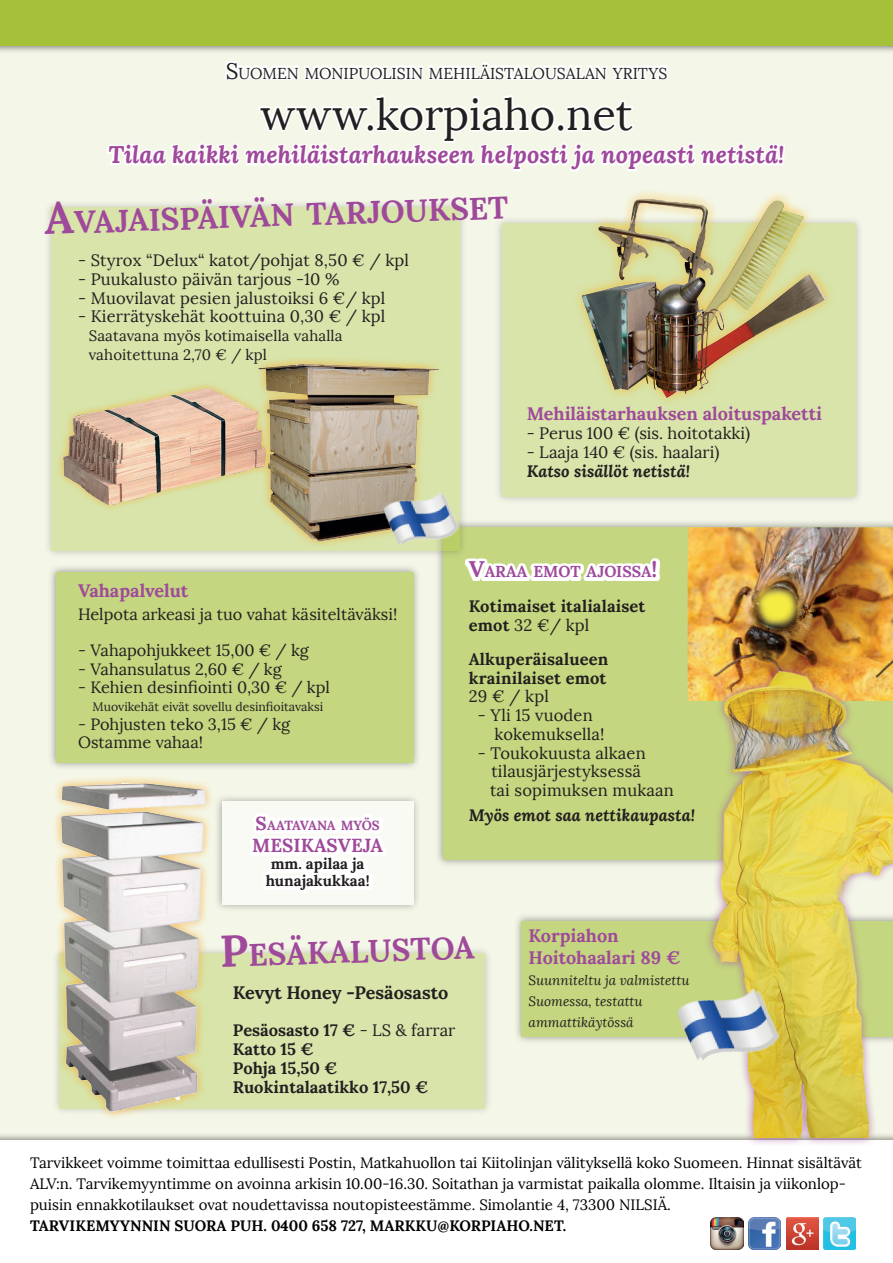
<style>
.page{position:relative;width:893px;height:1263px;background:#f4f7e8}
.page>*{position:absolute;margin:0;border:0;box-sizing:border-box;transform-origin:0 0}
.t1{font:43.5px "Lora";color:#231f20}
.t2{font:700 31.05px "Lora";color:#9f499b}
.t3{font:italic 700 24px "Lora";color:#9f499b}
.leipis{font:700 18.75px "Lora";color:#9f499b}
.leipis-2{font:700 18px "Lora";color:#9f499b}
.leipis-3{font:700 18px "Lora";color:#231f20}
.leipis-4{font:16.5px/18.8px "Lora";letter-spacing:.01em;color:#231f20}
.leipis-5{font:700 16.5px/18.8px "Lora";letter-spacing:.01em;color:#231f20}
.leipis-6{font:italic 700 16.5px "Lora";color:#231f20}
.Leipis_Lora_11_pt_ri{font:700 16.5px "Lora";color:#231f20}
.t4{font:16.35px "Lora";color:#231f20}
.t5{font:15.75px "Lora";color:#231f20}
.leipis-7{font:700 15.75px "Lora";color:#9f499b}
.t6{font:15px/21px "Lora";color:#000001}
.t7{font:700 15px "Lora";color:#000001}
.t8{font:15px/18.8px "Lora";letter-spacing:.01em;color:#231f20}
.leipis-8{font:700 15px/17px "Lora";color:#231f20;text-align:center}
.Leipis_Lora_11_pt_ri-2{font:italic 13.5px/21px "Lora";color:#231f20}
.leipis-9{font:700 13.2px "Lora";letter-spacing:-.025em;color:#9f499b}
.t9{font:12.3px "Lora";color:#231f20}
.s1{font-size:22.5px}
.s2{font-size:44.4px}
.s3{font-size:18.75px}
.s4{font-weight:400}
.s5{font-style:normal}
</style>
<div class="page">
<div style="left:434px;top:519px;width:459px;height:349px;background:#231f20;opacity:.75"></div>
<div style="left:443px;top:527px;width:450px;height:333px;background:#c4d67f"></div>
<div style="left:0;top:1132px;width:893px;height:131px;background:#231f20;opacity:.75"></div>
<div style="left:0;top:1140px;width:893px;height:123px;background:#fff"></div>
<div style="left:0;top:0;width:893px;height:54px;background:#231f20;opacity:.75"></div>
<div style="left:0;top:0;width:893px;height:46px;background:#a5c139"></div>
<div style="left:493px;top:215px;width:371px;height:290px;background:#231f20;opacity:.75"></div>
<div style="left:502px;top:223px;width:353px;height:274px;background:#d8e4aa"></div>
<div style="left:51px;top:945px;width:442px;height:172px;background:#231f20;opacity:.75"></div>
<div style="left:60px;top:953px;width:425px;height:155px;background:#d8e4aa"></div>
<div style="left:47px;top:564px;width:375px;height:206px;background:#231f20;opacity:.75"></div>
<div style="left:56px;top:572px;width:357px;height:190px;background:#c4d67f"></div>
<div style="left:43px;top:199px;width:424px;height:360px;background:#231f20;opacity:.75"></div>
<div style="left:51px;top:208px;width:408px;height:343px;background:#d8e4aa"></div>
<div style="left:214px;top:793px;width:208px;height:119px;background:#231f20;opacity:.75"></div>
<div style="left:222px;top:801px;width:191px;height:103px;background:#f9faf3"></div>
<div style="left:513px;top:912px;width:380px;height:132px;background:#231f20;opacity:.75"></div>
<div style="left:521px;top:921px;width:372px;height:115px;background:#c4d67f"></div>
<img style="left:688px;top:527px;width:205px;height:174px">
<div style="left:52px;top:773px;width:162px;height:347px;background:#f8a51d;opacity:.75"></div>
<img style="left:60px;top:781px;width:148px;height:330px">
<img style="left:701px;top:661px;width:192px;height:477px">
<img style="left:749px;top:1217px;width:32px;height:32px">
<img style="left:824px;top:1217px;width:31px;height:32px">
<img style="left:710px;top:1217px;width:33px;height:32px">
<img style="left:786px;top:1217px;width:32px;height:32px">
<svg style="left:225px;top:61px;width:443px;height:82px"></svg>
<div style="left:107px;top:143px;width:678px;height:29px;background:linear-gradient(to right,#fafcf6,#fafbf5)"></div>
<img style="left:63px;top:385px;width:188px;height:124px">
<svg style="left:465px;top:558px;width:195px;height:23px;fill:#fff"></svg>
<div style="left:572px;top:188px;width:264px;height:219px;background:#fab01a;opacity:.75"></div>
<img style="left:576px;top:190px;width:258px;height:215px">
<div style="left:250px;top:813px;width:136px;height:81px;background:#fff"></div>
<img style="left:673px;top:971px;width:111px;height:105px">
<div style="left:251px;top:355px;width:194px;height:194px;background:#f8a51d;opacity:.75"></div>
<img style="left:254px;top:356px;width:189px;height:191px">
<img style="left:381px;top:479px;width:81px;height:78px">
<p class="t5" style="left:226px;top:63px;width:443px"><span class="s1">S</span>UOMEN MONIPUOLISIN MEHILÄISTALOUSALAN YRITYS</p>
<p class="t1" style="left:260px;top:88px;width:374px">www.korpiaho.net</p>
<p class="t3" style="left:108px;top:139px;width:677px">Tilaa kaikki mehiläistarhaukseen helposti ja nopeasti netistä!</p>
<p class="t2" style="left:44px;top:203px;width:466px;rotate:-2deg"><span class="s2">A</span>VAJAISPÄIVÄN TARJOUKSET</p>
<p class="leipis-4" style="left:78px;top:251px;width:332px">- Styrox “Delux“ katot/pohjat 8,50 € / kpl</p>
<p class="leipis-4" style="left:78px;top:270px;width:263px">- Puukalusto päivän tarjous -10 %</p>
<p class="leipis-4" style="left:78px;top:289px;width:309px">- Muovilavat pesien jalustoiksi 6 €/ kpl</p>
<p class="leipis-4" style="left:78px;top:307px;width:309px">- Kierrätyskehät koottuina 0,30 € / kpl</p>
<p class="t8" style="left:89px;top:327px;width:255px">Saatavana myös kotimaisella vahalla vahoitettuna 2,70 € / kpl</p>
<p class="leipis-2" style="left:527px;top:402px;width:297px">Mehiläistarhauksen aloituspaketti</p>
<p class="leipis-4" style="left:527px;top:424px;width:225px">- Perus 100 € (sis. hoitotakki)</p>
<p class="leipis-4" style="left:527px;top:443px;width:194px">- Laaja 140 € (sis. haalari)</p>
<p class="leipis-6" style="left:527px;top:460px;width:165px">Katso sisällöt netistä!</p>
<p class="leipis-2" style="left:78px;top:579px;width:112px">Vahapalvelut</p>
<p class="t4" style="left:78px;top:604px;width:321px">Helpota arkeasi ja tuo vahat käsiteltäväksi!</p>
<p class="t4" style="left:78px;top:640px;width:232px">- Vahapohjukkeet 15,00 € / kg</p>
<p class="t4" style="left:78px;top:659px;width:205px">- Vahansulatus 2,60 € / kg</p>
<p class="t4" style="left:78px;top:677px;width:253px">- Kehien desinfiointi 0,30 € / kpl</p>
<p class="t9" style="left:93px;top:699px;width:232px">Muovikehät eivät sovellu desinfioitavaksi</p>
<p class="t4" style="left:78px;top:714px;width:214px">- Pohjusten teko 3,15 € / kg</p>
<p class="t4" style="left:78px;top:732px;width:127px">Ostamme vahaa!</p>
<p class="leipis-9" style="left:256px;top:817px;width:126px"><span class="s3">S</span>AATAVANA MYÖS</p>
<p class="leipis" style="left:252px;top:834px;width:13px">MESIKASVEJA</p>
<p class="leipis-8" style="left:266px;top:855px;width:105px">mm. apilaa ja hunajakukkaa!</p>
<p class="leipis-7" style="left:469px;top:561px;width:190px"><span class="s1">V</span>ARAA EMOT AJOISSA<span class="s1">!</span></p>
<p class="leipis-5" style="left:469px;top:597px;width:178px">Kotimaiset italialaiset emot <span class="s4">32 €/ kpl</span></p>
<p class="leipis-5" style="left:469px;top:649px;width:141px;text-align:justify">Alkuperäisalueen krainilaiset emot <span class="s4">29 € / kpl</span></p>
<p class="leipis-4" style="left:495px;top:706px;width:111px;text-indent:-17px">- Yli 15 vuoden kokemuksella!</p>
<p class="leipis-4" style="left:478px;top:743px;width:169px">- Toukokuusta alkaen</p>
<p class="leipis-4" style="left:490px;top:762px;width:185px">tilausjärjestyksessä<br>tai sopimuksen mukaan</p>
<p class="leipis-6" style="left:469px;top:804px;width:228px">Myös emot saa nettikaupasta!</p>
<p class="t2" style="left:219px;top:936px;width:256px;rotate:-2deg"><span class="s2">P</span>ESÄKALUSTOA</p>
<p class="leipis-3" style="left:233px;top:981px;width:217px">Kevyt Honey -Pesäosasto</p>
<p class="leipis-5" style="left:233px;top:1021px;width:224px">Pesäosasto 17 € <span class="s4">- LS &amp; farrar<br></span>Katto 15 €</p>
<p class="Leipis_Lora_11_pt_ri" style="left:233px;top:1057px;width:106px">Pohja 15,50 €</p>
<p class="Leipis_Lora_11_pt_ri" style="left:233px;top:1076px;width:197px">Ruokintalaatikko 17,50 €</p>
<p class="leipis-2" style="left:529px;top:923px;width:92px">Korpiahon</p>
<p class="leipis-2" style="left:529px;top:946px;width:153px">Hoitohaalari 89 €</p>
<p class="Leipis_Lora_11_pt_ri-2" style="left:529px;top:970px;width:162px"><span class="s5">S</span>uunniteltu ja valmistettu<br>Suomessa, testattu ammattikäytössä</p>
<p class="t6" style="left:30px;top:1152px;width:833px">Tarvikkeet voimme toimittaa edullisesti Postin, Matkahuollon tai Kiitolinjan välityksellä koko Suomeen. Hinnat sisältävät<br>ALV:n. Tarvikemyyntimme on avoinna arkisin 10.00-16.30. Soitathan ja varmistat paikalla olomme. Iltaisin ja viikonlop&shy;puisin ennakkotilaukset ovat noudettavissa noutopisteestämme. Simolantie 4, 73300 NILSIÄ.</p>
<p class="t7" style="left:30px;top:1215px;width:538px">TARVIKEMYYNNIN SUORA PUH. 0400 658 727, MARKKU@KORPIAHO.NET.</p>
</div>
